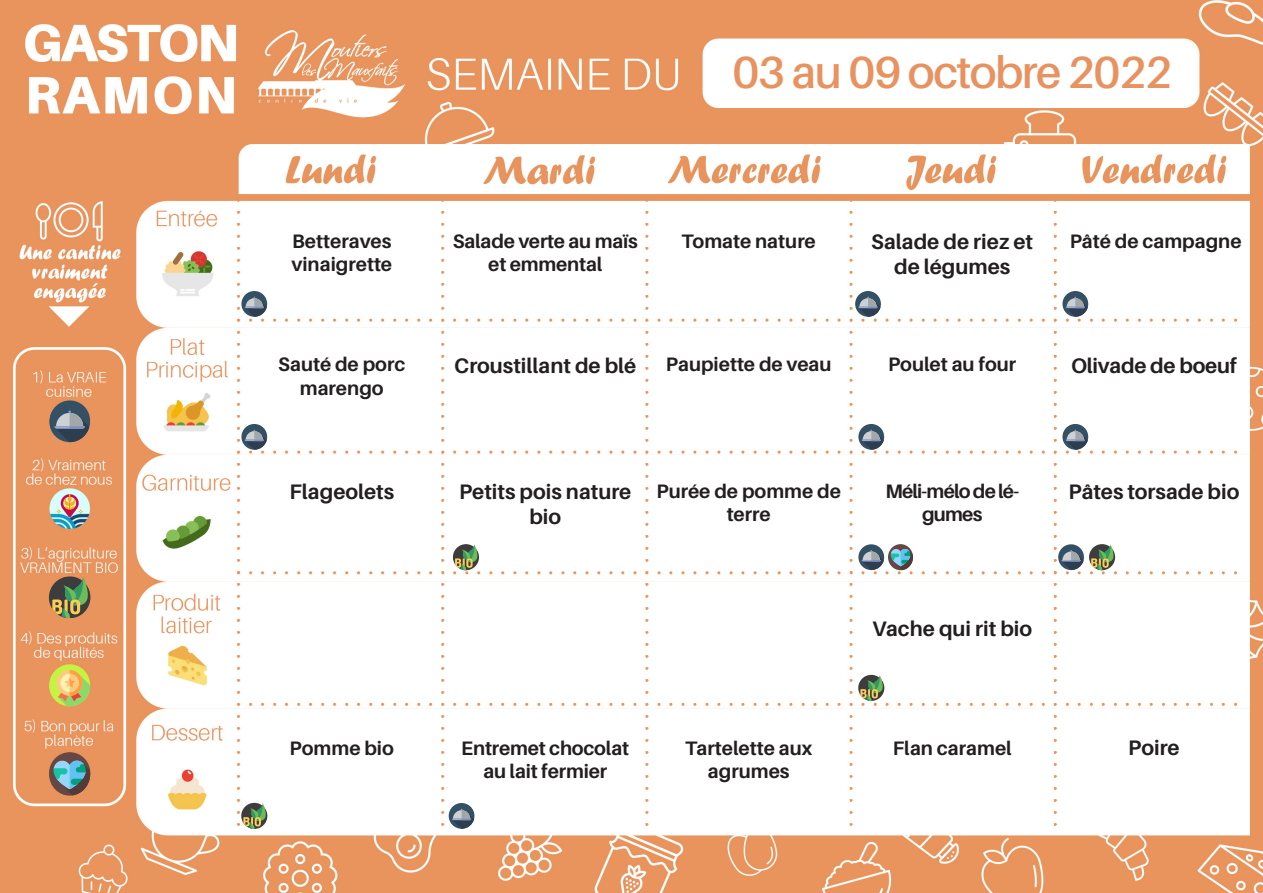
<style>
.page{position:relative;width:1263px;height:893px;background:#fff}
.page>*{position:absolute;margin:0;border:0;box-sizing:border-box;transform-origin:0 0}
.t1{font:600 45px "Aileron";letter-spacing:-.03em;color:#e89260}
.t2{font:700 21px/25.2px "Aileron";color:#231f20;text-align:center}
.t3{font:700 19.5px/23.4px "Aileron";color:#231f20;text-align:center}
.t4{font:700 19.5px/23.4px "Aileron";letter-spacing:-.04em;color:#231f20;text-align:center}
</style>
<div class="page">
<img style="left:0;top:0;width:1263px;height:893px">
<div style="left:49px;top:665px;width:41px;height:41px;background:#c6f243;border-radius:50%"></div>
<svg style="left:55px;top:669px;width:35px;height:37px"></svg>
<svg style="left:453px;top:544px;width:26px;height:26px"></svg>
<svg style="left:241px;top:803px;width:27px;height:26px"></svg>
<svg style="left:1089px;top:544px;width:26px;height:26px"></svg>
<svg style="left:858px;top:675px;width:26px;height:26px"></svg>
<svg style="left:49px;top:577px;width:41px;height:41px"></svg>
<div style="left:49px;top:402px;width:41px;height:40px;background:#345065;border-radius:50%"></div>
<svg style="left:54px;top:411px;width:35px;height:31px"></svg>
<div style="left:449px;top:803px;width:25px;height:26px;background:#345065;border-radius:50%"></div>
<svg style="left:452px;top:809px;width:22px;height:20px"></svg>
<svg style="left:1062px;top:424px;width:26px;height:26px"></svg>
<svg style="left:1066px;top:430px;width:22px;height:20px"></svg>
<svg style="left:1062px;top:291px;width:26px;height:26px"></svg>
<svg style="left:1066px;top:297px;width:22px;height:20px"></svg>
<div style="left:855px;top:291px;width:26px;height:26px;background:#345065;border-radius:50%"></div>
<svg style="left:858px;top:297px;width:22px;height:20px"></svg>
<svg style="left:241px;top:424px;width:26px;height:26px"></svg>
<svg style="left:245px;top:430px;width:22px;height:20px"></svg>
<svg style="left:858px;top:424px;width:26px;height:26px"></svg>
<svg style="left:861px;top:430px;width:23px;height:20px"></svg>
<svg style="left:1058px;top:544px;width:26px;height:26px"></svg>
<svg style="left:1061px;top:550px;width:22px;height:20px"></svg>
<svg style="left:858px;top:544px;width:26px;height:26px"></svg>
<svg style="left:861px;top:550px;width:23px;height:20px"></svg>
<svg style="left:241px;top:291px;width:26px;height:26px"></svg>
<svg style="left:245px;top:297px;width:22px;height:20px"></svg>
<div style="left:49px;top:753px;width:41px;height:43px;background:#664744;border-radius:50%"></div>
<svg style="left:53px;top:760px;width:37px;height:35px"></svg>
<svg style="left:888px;top:544px;width:25px;height:26px"></svg>
<svg style="left:891px;top:549px;width:22px;height:21px"></svg>
<p class="t1" style="left:732px;top:48px;width:441px">03 au 09 octobre 2022</p>
<p class="t3" style="left:291px;top:229px;width:102px;text-align:left">Betteraves vinaigrette</p>
<p class="t3" style="left:453px;top:229px;width:187px">Salade verte au maïs</p>
<p class="t3" style="left:681px;top:229px;width:136px">Tomate nature</p>
<p class="t3" style="left:488px;top:253px;width:115px">et emmental</p>
<p class="t2" style="left:871px;top:229px;width:163px">Salade de riez et de légumes</p>
<p class="t3" style="left:1070px;top:229px;width:173px">Pâté de campagne</p>
<p class="t3" style="left:278px;top:353px;width:129px">Sauté de porc</p>
<p class="t3" style="left:300px;top:376px;width:85px">marengo</p>
<p class="t2" style="left:454px;top:353px;width:184px">Croustillant de blé</p>
<p class="t3" style="left:666px;top:353px;width:167px">Paupiette de veau</p>
<p class="t3" style="left:888px;top:353px;width:130px">Poulet au four</p>
<p class="t2" style="left:1071px;top:354px;width:168px">Olivade de boeuf</p>
<p class="t2" style="left:289px;top:479px;width:106px">Flageolets</p>
<p class="t2" style="left:459px;top:479px;width:174px">Petits pois nature bio</p>
<p class="t4" style="left:885px;top:479px;width:135px">Méli-mélo de lé&shy;gumes</p>
<p class="t2" style="left:1068px;top:479px;width:172px">Pâtes torsade bio</p>
<p class="t3" style="left:656px;top:479px;width:186px">Purée de pomme de terre</p>
<p class="t2" style="left:872px;top:617px;width:161px">Vache qui rit bio</p>
<p class="t3" style="left:290px;top:736px;width:106px">Pomme bio</p>
<p class="t3" style="left:461px;top:736px;width:169px">Entremet chocolat au lait fermier</p>
<p class="t3" style="left:685px;top:736px;width:129px">Tartelette aux agrumes</p>
<p class="t3" style="left:893px;top:736px;width:120px">Flan caramel</p>
<p class="t2" style="left:1128px;top:735px;width:53px">Poire</p>
</div>
